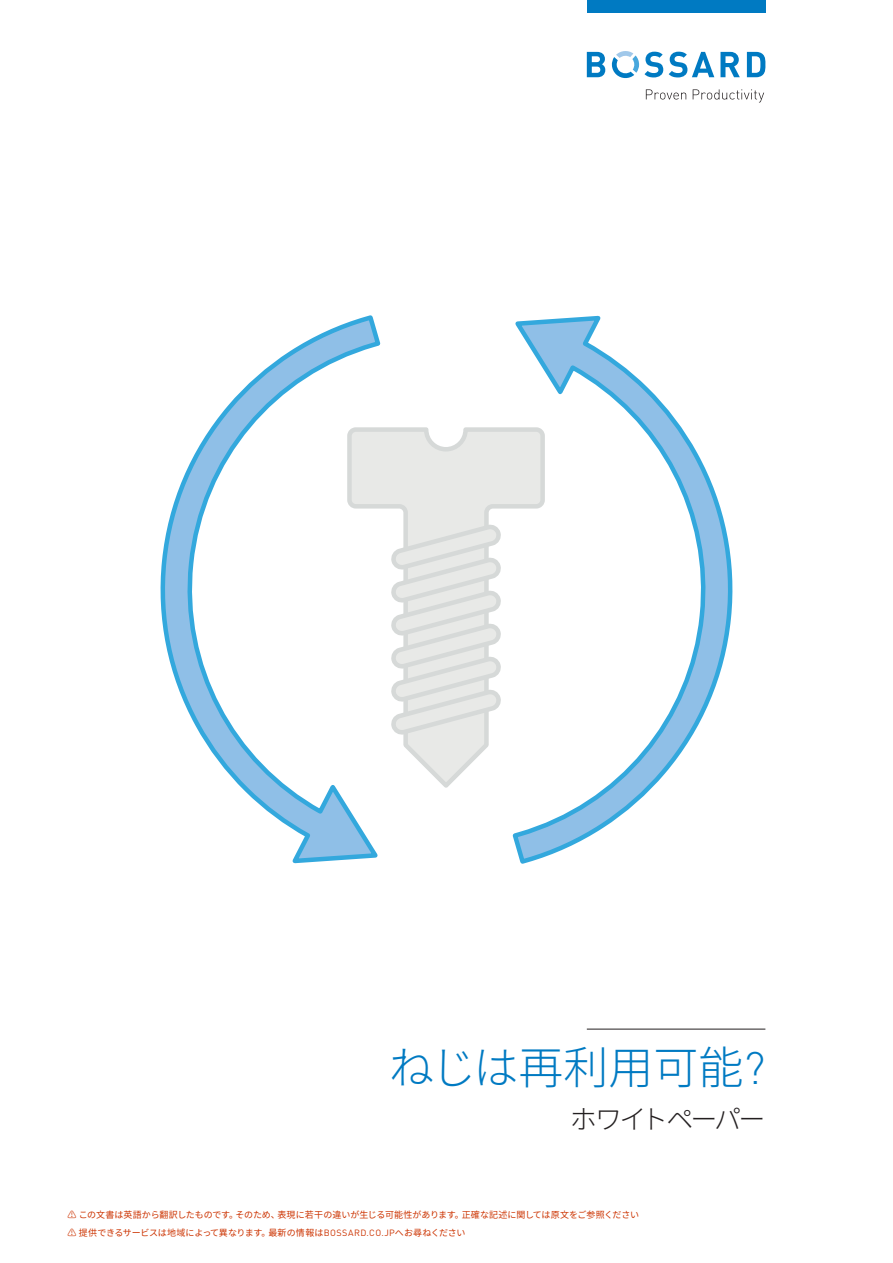
<style>
.page{position:relative;width:893px;height:1263px;background:#fff}
.page>*{position:absolute;margin:0;border:0;box-sizing:border-box;transform-origin:0 0}
.Covertitel{font:300 45px "Noto Sans CJ Kjp";color:#007ac2}
.Cover_Untertitel{font:300 27px "Noto Sans CJ Kjp";letter-spacing:-.105em;color:#231f20}
.Navigation_Links_DinOT_Reg_6pt_blau__E{font:9px "Noto Sans CJ Kjp";letter-spacing:-.01em;color:#c30}
.s1{font-family:"DINOT"}
</style>
<div class="page">
<svg style="left:646px;top:89px;width:40px;height:11px"></svg>
<svg style="left:693px;top:89px;width:71px;height:13px"></svg>
<svg style="left:587px;top:52px;width:18px;height:25px"></svg>
<svg style="left:669px;top:52px;width:45px;height:25px"></svg>
<svg style="left:720px;top:52px;width:20px;height:25px"></svg>
<svg style="left:747px;top:52px;width:18px;height:25px"></svg>
<svg style="left:612px;top:51px;width:51px;height:28px"></svg>
<svg style="left:384px;top:427px;width:125px;height:361px"></svg>
<svg style="left:387px;top:520px;width:118px;height:219px"></svg>
<svg style="left:509px;top:315px;width:224px;height:549px"></svg>
<svg style="left:160px;top:315px;width:224px;height:549px"></svg>
<div style="left:587px;top:0;width:178px;height:13px;background:#007ac2"></div>
<hr style="left:587px;top:1029px;width:178px;height:1px;background:#231f20">
<p class="Covertitel" style="left:389px;top:1042px;width:378px">ねじは再利用可能<span class="s1">?</span></p>
<p class="Cover_Untertitel" style="left:570px;top:1104px;width:197px">ホワイトペーパー</p>
<p class="Navigation_Links_DinOT_Reg_6pt_blau__E" style="left:68px;top:1209px;width:573px">⚠ この文書は英語から翻訳したものです。そのため、表現に若干の違いが生じる可能性があります。正確な記述に関しては原文をご参照ください</p>
<p class="Navigation_Links_DinOT_Reg_6pt_blau__E" style="left:68px;top:1228px;width:399px">⚠ 提供できるサービスは地域によって異なります。最新の情報は<span class="s1">BOSSARD.CO.JP</span>へお尋ねください</p>
</div>
